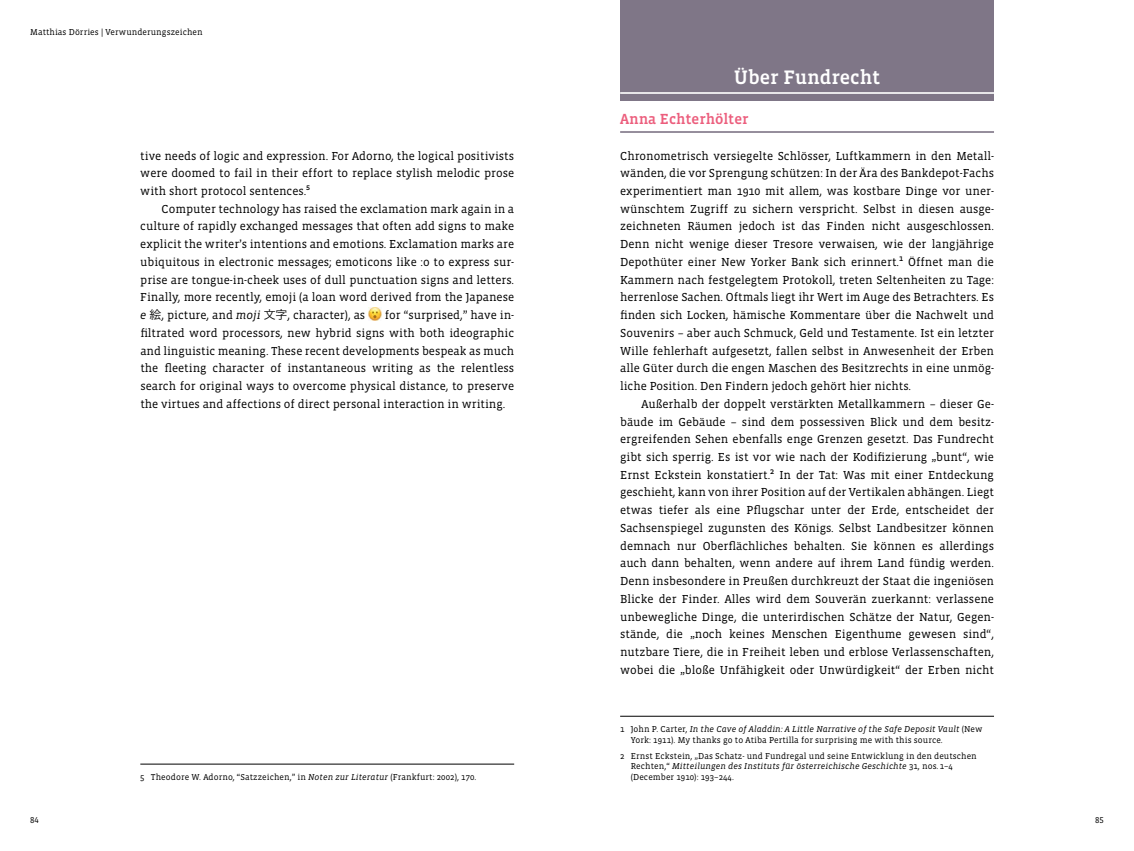
<style>
.page{position:relative;width:1134px;height:851px;background:#fff}
.page>*{position:absolute;margin:0;border:0;box-sizing:border-box;transform-origin:0 0}
.t1{font:500 20px "Vista Slab OT";color:#fff}
.t2{font:500 15px "Vista Slab OT";color:#ec5e7d}
.t3{font:11.88px/17.8px "Vista Slab OT";color:#000;text-align:justify}
.t4{font:8.75px/10.6px "Vista Slab OT";letter-spacing:.01em;color:#000}
.s1{font-style:inherit}
.s2{font-style:italic}
.s3{font-family:"Hira Kaku Pro N W3"}
</style>
<div class="page">
<div style="left:620px;top:0;width:374px;height:100px;background:#7f7687"></div>
<hr style="left:620px;top:92px;width:374px;height:2px;background:#fff">
<hr style="left:620px;top:131px;width:374px;height:2px;background:#7f7687">
<hr style="left:620px;top:716px;width:374px;height:1px;background:#000">
<svg style="left:369px;top:308px;width:12px;height:12px"></svg>
<hr style="left:140px;top:763px;width:374px;height:1px;background:#000">
<p class="t4" style="left:30px;top:27px;width:174px">Matthias Dörries | Verwunderungszeichen</p>
<p class="t3" style="left:140px;top:147px;width:375px">tive needs of logic and expression. For Adorno, the logical positivists were doomed to fail in their effort to replace stylish melodic prose with short protocol sentences.<span class="s1">5</span></p>
<p class="t3" style="left:140px;top:200px;width:375px;text-indent:21px">Computer technology has raised the exclamation mark again in a culture of rapidly exchanged messages that often add signs to make explicit the writer’s intentions and emotions. Exclamation marks are ubiquitous in electronic messages; emoticons like :o to express sur&shy;prise are tongue-in-cheek uses of dull punctuation signs and letters.<br>Finally, more recently, emoji (a loan word derived from the Japanese <span class="s2">e</span> <span class="s3">絵</span>, picture, and <span class="s2">moji</span> <span class="s3">文字</span>, character), as</p>
<p class="t3" style="left:140px;top:306px;width:375px;text-indent:245px">for “surprised,” have in&shy;filtrated word processors, new hybrid signs with both ideographic and linguistic meaning. These recent developments bespeak as much the fleeting character of instantaneous writing as the relentless search for original ways to overcome physical distance, to preserve the virtues and affections of direct personal interaction in writing.</p>
<p class="t4" style="left:140px;top:771px;width:338px">5 Theodore W. Adorno, “Satzzeichen,” in <span class="s2">Noten zur Literatur</span> (Frankfurt: 2002), 170.</p>
<h1 class="t1" style="left:734px;top:67px;width:148px">Über Fundrecht</h1>
<p class="t2" style="left:620px;top:111px;width:130px">Anna Echterhölter</p>
<p class="t3" style="left:620px;top:147px;width:375px">Chronometrisch versiegelte Schlösser, Luftkammern in den Metall&shy;wänden, die vor Sprengung schützen: In der Ära des Bankdepot-Fachs experimentiert man 1910 mit allem, was kostbare Dinge vor uner&shy;wünschtem Zugriff zu sichern verspricht. Selbst in diesen ausge&shy;zeichneten Räumen jedoch ist das Finden nicht ausgeschlossen.<br>Denn nicht wenige dieser Tresore verwaisen, wie der langjährige Depothüter einer New Yorker Bank sich erinnert.<span class="s1">1</span> Öffnet man die Kammern nach festgelegtem Protokoll, treten Seltenheiten zu Tage: herrenlose Sachen. Oftmals liegt ihr Wert im Auge des Betrachters. Es finden sich Locken, hämische Kommentare über die Nachwelt und Souvenirs – aber auch Schmuck, Geld und Testamente. Ist ein letzter Wille fehlerhaft aufgesetzt, fallen selbst in Anwesenheit der Erben alle Güter durch die engen Maschen des Besitzrechts in eine unmög&shy;liche Position. Den Findern jedoch gehört hier nichts.</p>
<p class="t3" style="left:620px;top:395px;width:375px;text-indent:21px">Außerhalb der doppelt verstärkten Metallkammern – dieser Ge&shy;bäude im Gebäude – sind dem possessiven Blick und dem besitz&shy;ergreifenden Sehen ebenfalls enge Grenzen gesetzt. Das Fundrecht gibt sich sperrig. Es ist vor wie nach der Kodifizierung „bunt“, wie Ernst Eckstein konstatiert.<span class="s1">2</span> In der Tat: Was mit einer Entdeckung geschieht, kann von ihrer Position auf der Vertikalen abhängen. Liegt etwas tiefer als eine Pflugschar unter der Erde, entscheidet der Sachsenspiegel zugunsten des Königs. Selbst Landbesitzer können demnach nur Oberflächliches behalten. Sie können es allerdings auch dann behalten, wenn andere auf ihrem Land fündig werden.<br>Denn insbesondere in Preußen durchkreuzt der Staat die ingeniösen Blicke der Finder. Alles wird dem Souverän zuerkannt: verlassene unbewegliche Dinge, die unterirdischen Schätze der Natur, Gegen&shy;stände, die „noch keines Menschen Eigenthume gewesen sind“, nutzbare Tiere, die in Freiheit leben und erblose Verlassenschaften, wobei die „bloße Unfähigkeit oder Unwürdigkeit“ der Erben nicht</p>
<p class="t4" style="left:631px;top:724px;width:353px;text-indent:-11px">1 John P. Carter, <span class="s2">In the Cave of Aladdin: A Little Narrative of the Safe Deposit Vault</span> (New<br>York: 1911). My thanks go to Atiba Pertilla for surprising me with this source.</p>
<p class="t4" style="left:631px;top:750px;width:348px;text-indent:-11px">2 Ernst Eckstein, „Das Schatz- und Fundregal und seine Entwicklung in den deutschen<br>Rechten,“ <span class="s2">Mitteilungen des Instituts für österreichische Geschichte</span> 31, nos. 1–4 (December 1910): 193–244.</p>
<p class="t4" style="left:30px;top:814px;width:10px">84</p>
<p class="t4" style="left:1095px;top:814px;width:10px">85</p>
</div>
